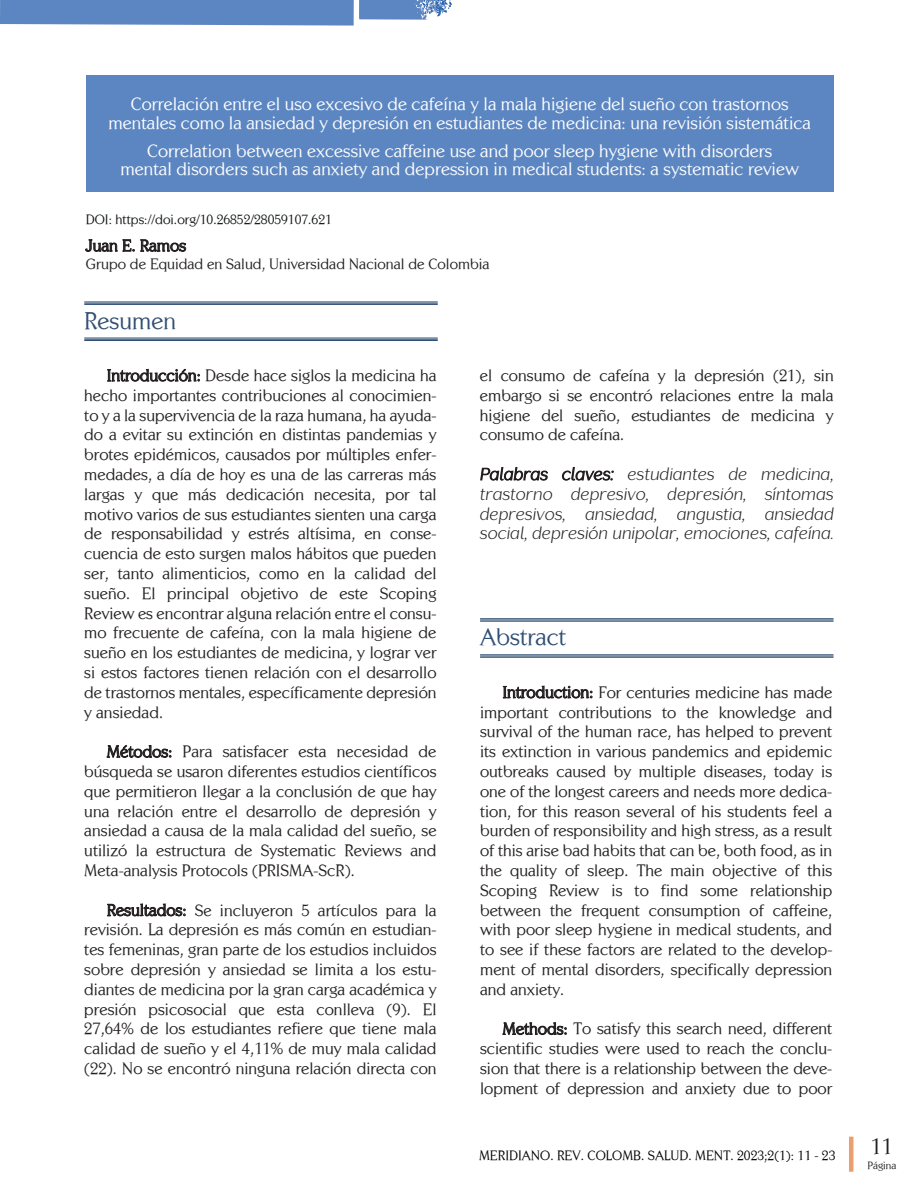
<style>
.page{position:relative;width:918px;height:1188px;background:#fff}
.page>*{position:absolute;margin:0;border:0;box-sizing:border-box;transform-origin:0 0}
.t1{font:24px "Centabel";color:#304f74}
.t2{font:22.5px "Centabel";color:#231f20}
.t3{font:18px/18.6px "Centabel";color:#fff;text-align:center}
.t4{font:16.5px/19.8px "Centabel";color:#231f20;text-align:justify}
.t5{font:italic 300 16.5px/19.8px "Lagu Sans";color:#231f20;text-align:justify}
.t6{font:15px "Centabel";color:#231f20}
.t7{font:13.5px "Centabel";color:#000001}
.t8{font:13.5px "Centabel";color:#101315}
.t9{font:10.5px "Centabel";color:#231f20}
</style>
<div class="page">
<svg style="left:0;top:0;width:452px;height:26px;background:#7095c8"></svg>
<hr style="left:849px;top:1137px;width:4px;height:35px;background:#e99f6e">
<div style="left:86px;top:75px;width:748px;height:116px;background:#5c86c1"></div>
<hr style="left:84px;top:302px;width:354px;height:1px;background:#304f74">
<hr style="left:84px;top:303px;width:354px;height:1px;background:#304f74">
<hr style="left:84px;top:304px;width:354px;height:1px;background:#304f74">
<hr style="left:84px;top:338px;width:354px;height:1px;background:#304f74">
<hr style="left:84px;top:339px;width:354px;height:1px;background:#304f74">
<hr style="left:84px;top:340px;width:354px;height:1px;background:#304f74">
<svg style="left:107px;top:369px;width:93px;height:13px"></svg>
<svg style="left:107px;top:745px;width:64px;height:13px"></svg>
<svg style="left:107px;top:904px;width:79px;height:12px"></svg>
<svg style="left:480px;top:467px;width:68px;height:14px"></svg>
<svg style="left:562px;top:467px;width:52px;height:14px"></svg>
<svg style="left:85px;top:240px;width:101px;height:12px"></svg>
<hr style="left:480px;top:618px;width:354px;height:1px;background:#304f74">
<hr style="left:480px;top:620px;width:354px;height:1px;background:#304f74">
<hr style="left:480px;top:621px;width:354px;height:1px;background:#304f74">
<hr style="left:480px;top:655px;width:354px;height:1px;background:#304f74">
<hr style="left:480px;top:656px;width:354px;height:1px;background:#304f74">
<hr style="left:480px;top:657px;width:354px;height:1px;background:#304f74">
<svg style="left:503px;top:686px;width:89px;height:12px"></svg>
<svg style="left:503px;top:1022px;width:64px;height:13px"></svg>
<p class="t3" style="left:108px;top:94px;width:704px">Correlación entre el uso excesivo de cafeína y la mala higiene del sueño con trastornos mentales como la ansiedad y depresión en estudiantes de medicina: una revisión sistemática</p>
<p class="t3" style="left:120px;top:141px;width:680px">Correlation between excessive caffeine use and poor sleep hygiene with disorders mental disorders such as anxiety and depression in medical students: a systematic review</p>
<p class="t8" style="left:86px;top:211px;width:248px">DOI: https://doi.org/10.26852/28059107.621</p>
<p class="t4" style="left:86px;top:235px;width:102px">Juan E. Ramos</p>
<p class="t6" style="left:86px;top:255px;width:405px">Grupo de Equidad en Salud, Universidad Nacional de Colombia</p>
<h1 class="t1" style="left:84px;top:306px;width:94px">Resumen</h1>
<p class="t4" style="left:84px;top:365px;width:354px;text-indent:23px">Introducción: Desde hace siglos la medicina ha hecho importantes contribuciones al conocimien&shy;to y a la supervivencia de la raza humana, ha ayuda&shy;do a evitar su extinción en distintas pandemias y brotes epidémicos, causados por múltiples enfer&shy;medades, a día de hoy es una de las carreras más largas y que más dedicación necesita, por tal motivo varios de sus estudiantes sienten una carga de responsabilidad y estrés altísima, en conse&shy;cuencia de esto surgen malos hábitos que pueden ser, tanto alimenticios, como en la calidad del sueño. El principal objetivo de este Scoping Review es encontrar alguna relación entre el consu&shy;mo frecuente de cafeína, con la mala higiene de sueño en los estudiantes de medicina, y lograr ver si estos factores tienen relación con el desarrollo de trastornos mentales, específicamente depresión y ansiedad.</p>
<p class="t4" style="left:84px;top:741px;width:354px;text-indent:22px">Métodos: Para satisfacer esta necesidad de búsqueda se usaron diferentes estudios científicos que permitieron llegar a la conclusión de que hay una relación entre el desarrollo de depresión y ansiedad a causa de la mala calidad del sueño, se utilizó la estructura de Systematic Reviews and Meta-analysis Protocols (PRISMA-ScR).</p>
<p class="t4" style="left:84px;top:900px;width:354px;text-indent:23px">Resultados: Se incluyeron 5 artículos para la revisión. La depresión es más común en estudian&shy;tes femeninas, gran parte de los estudios incluidos sobre depresión y ansiedad se limita a los estu&shy;diantes de medicina por la gran carga académica y presión psicosocial que esta conlleva (9). El 27,64% de los estudiantes refiere que tiene mala calidad de sueño y el 4,11% de muy mala calidad (22). No se encontró ninguna relación directa con</p>
<p class="t4" style="left:480px;top:365px;width:355px">el consumo de cafeína y la depresión (21), sin embargo si se encontró relaciones entre la mala higiene del sueño, estudiantes de medicina y consumo de cafeína.</p>
<p class="t5" style="left:480px;top:463px;width:356px">Palabras claves: estudiantes de medicina, trastorno depresivo, depresión, síntomas depresivos, ansiedad, angustia, ansiedad social, depresión unipolar, emociones, cafeína.</p>
<h1 class="t1" style="left:480px;top:623px;width:88px">Abstract</h1>
<p class="t4" style="left:480px;top:682px;width:354px;text-indent:23px">Introduction: For centuries medicine has made important contributions to the knowledge and survival of the human race, has helped to prevent its extinction in various pandemics and epidemic outbreaks caused by multiple diseases, today is one of the longest careers and needs more dedica&shy;tion, for this reason several of his students feel a burden of responsibility and high stress, as a result of this arise bad habits that can be, both food, as in the quality of sleep. The main objective of this Scoping Review is to find some relationship between the frequent consumption of caffeine, with poor sleep hygiene in medical students, and to see if these factors are related to the develop&shy;ment of mental disorders, specifically depression and anxiety.</p>
<p class="t4" style="left:480px;top:1019px;width:354px;text-indent:23px">Methods: To satisfy this search need, different scientific studies were used to reach the conclu&shy;sion that there is a relationship between the deve&shy;lopment of depression and anxiety due to poor</p>
<p class="t7" style="left:479px;top:1148px;width:358px">MERIDIANO. REV. COLOMB. SALUD. MENT. 2023;2(1): 11 - 23</p>
<h2 class="t2" style="left:870px;top:1133px;width:24px">11</h2>
<p class="t9" style="left:868px;top:1159px;width:30px">Página</p>
</div>
